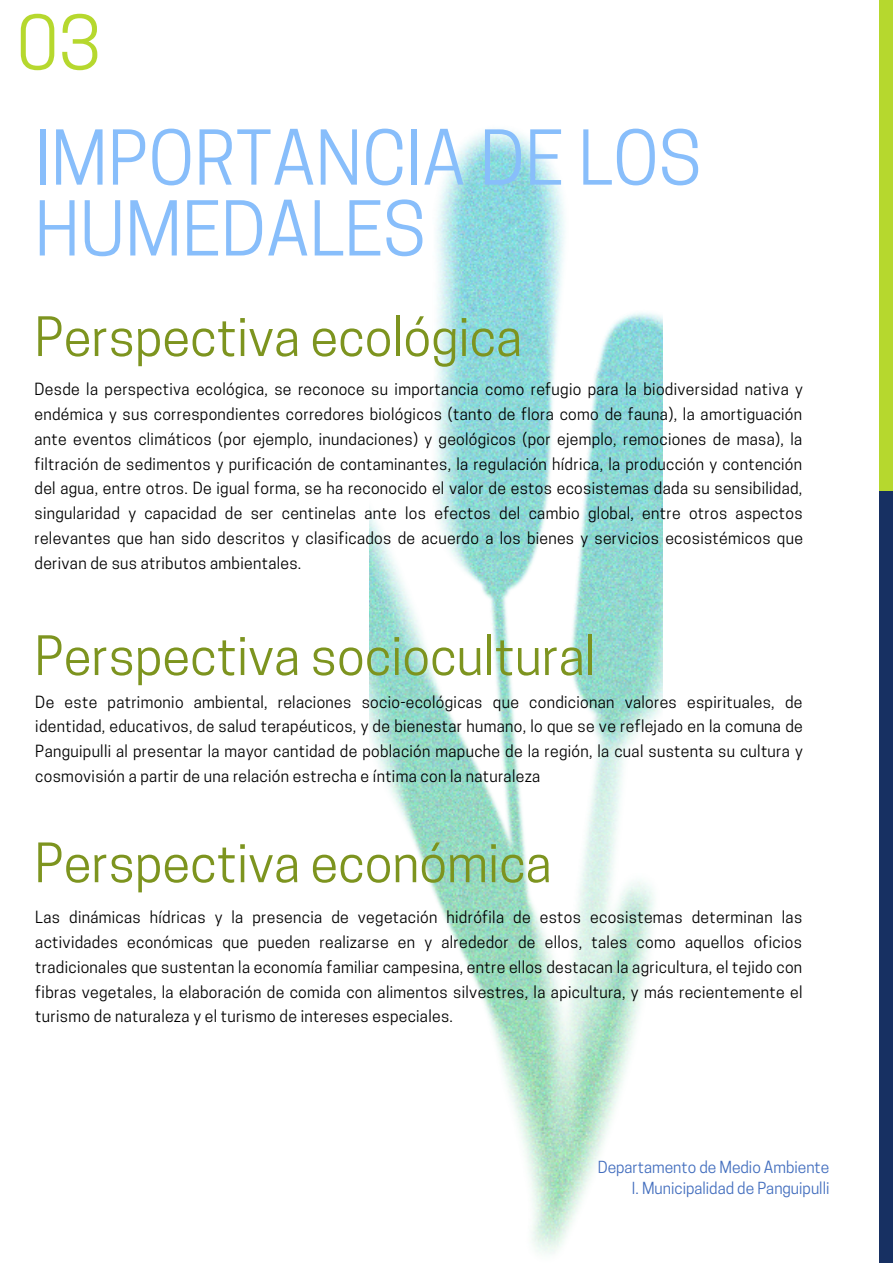
<style>
.page{position:relative;width:893px;height:1264px;background:#fff}
.page>*{position:absolute;margin:0;border:0;box-sizing:border-box;transform-origin:0 0}
.t1{font:70.8px/70.8px "Cooper Hewitt";color:#88befb}
.t2{font:70.35px "Cooper Hewitt";color:#b6d82e}
.t3{font:50.85px "Cooper Hewitt";color:#7d941f}
.t4{font:15.75px/24.8px "Cooper Hewitt";letter-spacing:.02em;color:#000;text-align:justify}
.t5{font:15.6px/21.3px "Cooper Hewitt";color:#436ebe;text-align:right}
</style>
<div class="page">
<div style="left:879px;top:0;width:13px;height:491px;background:#b6d82e"></div>
<div style="left:879px;top:491px;width:13px;height:771px;background:#173062"></div>
<img style="left:370px;top:129px;width:292px;height:1125px">
<h2 class="t2" style="left:16px;top:17px;width:86px">03</h2>
<h1 class="t1" style="left:34px;top:131px;width:668px">IMPORTANCIA DE LOS<br>HUMEDALES</h1>
<h3 class="t3" style="left:34px;top:318px;width:489px">Perspectiva ecológica</h3>
<p class="t4" style="left:34px;top:379px;width:769px">Desde la perspectiva ecológica, se reconoce su importancia como refugio para la biodiversidad nativa y endémica y sus correspondientes corredores biológicos (tanto de flora como de fauna), la amortiguación ante eventos climáticos (por ejemplo, inundaciones) y geológicos (por ejemplo, remociones de masa), la filtración de sedimentos y purificación de contaminantes, la regulación hídrica, la producción y contención del agua, entre otros. De igual forma, se ha reconocido el valor de estos ecosistemas dada su sensibilidad, singularidad y capacidad de ser centinelas ante los efectos del cambio global, entre otros aspectos relevantes que han sido descritos y clasificados de acuerdo a los bienes y servicios ecosistémicos que derivan de sus atributos ambientales.</p>
<h3 class="t3" style="left:34px;top:637px;width:562px">Perspectiva sociocultural</h3>
<p class="t4" style="left:35px;top:691px;width:768px">De este patrimonio ambiental, relaciones socio-ecológicas que condicionan valores espirituales, de identidad, educativos, de salud terapéuticos, y de bienestar humano, lo que se ve reflejado en la comuna de Panguipulli al presentar la mayor cantidad de población mapuche de la región, la cual sustenta su cultura y cosmovisión a partir de una relación estrecha e íntima con la naturaleza</p>
<h3 class="t3" style="left:34px;top:844px;width:518px">Perspectiva económica</h3>
<p class="t4" style="left:35px;top:907px;width:768px">Las dinámicas hídricas y la presencia de vegetación hidrófila de estos ecosistemas determinan las actividades económicas que pueden realizarse en y alrededor de ellos, tales como aquellos oficios tradicionales que sustentan la economía familiar campesina, entre ellos destacan la agricultura, el tejido con fibras vegetales, la elaboración de comida con alimentos silvestres, la apicultura, y más recientemente el turismo de naturaleza y el turismo de intereses especiales.</p>
<p class="t5" style="left:597px;top:1157px;width:233px">Departamento de Medio Ambiente<br>I. Municipalidad de Panguipulli</p>
</div>
